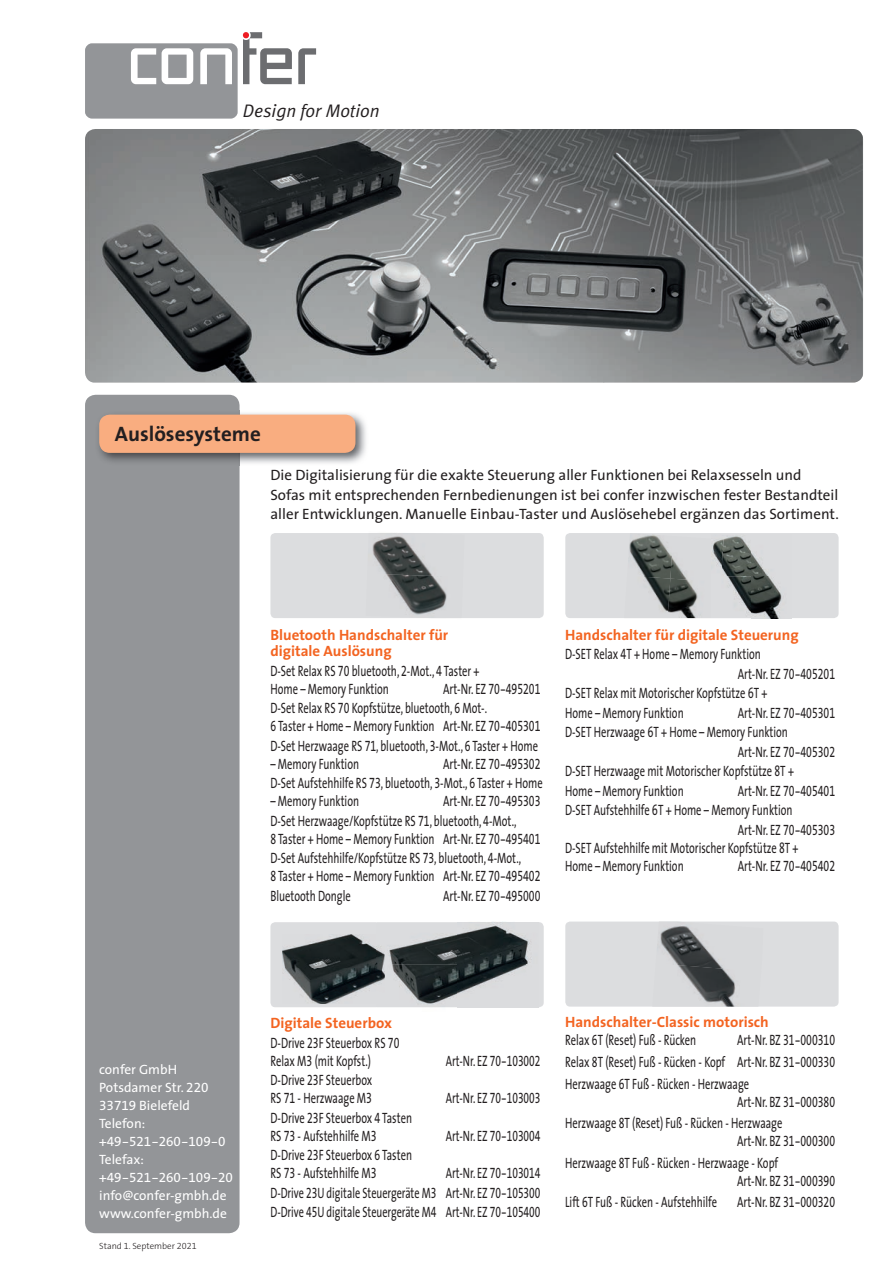
<style>
.page{position:relative;width:893px;height:1263px;background:#fff}
.page>*{position:absolute;margin:0;border:0;box-sizing:border-box;transform-origin:0 0}
.t1{font:700 21px "The Sans";color:#231f20}
.t2{font:italic 18.15px "Meta Normal LF";color:#231f20}
.t3{font:15px/19.5px "The Sans";color:#231f20;scale:.7 1}
.t4{font:15px/19.5px "The Sans";color:#231f20}
.t5{font:15px/19.5px "The Sans";color:#231f20;text-align:justify;scale:.68 1}
.t6{font:700 15px/16.5px "The Sans";color:#f36421}
.t7{font:13.5px/18px "The Sans";color:#fff}
.t8{font:13.5px "The Sans Expert";color:#fff}
.t9{font:300 9px "The Sans";color:#231f20}
.s1{font-family:"The Sans Expert"}
.s2{font-family:"The Sans"}
.s3{font-family:"The Sans Light Expert";font-weight:400}
.s4{font-weight:700;color:#f36421}
.s5{font-weight:400;color:#231f20}
.s6{font-family:"The Sans Expert";font-weight:400;color:#231f20}
</style>
<div class="page">
<svg style="left:85px;top:129px;width:778px;height:254px;background:#76787a"></svg>
<img style="left:85px;top:129px;width:11px;height:253px">
<img style="left:603px;top:129px;width:260px;height:253px">
<div style="left:85px;top:395px;width:155px;height:838px;background:#939598;border-radius:11px"></div>
<img style="left:99px;top:413px;width:267px;height:51px">
<div style="left:99px;top:415px;width:256px;height:38px;background:#f9ad80;border-radius:11px"></div>
<svg style="left:298px;top:48px;width:18px;height:36px"></svg>
<svg style="left:85px;top:32px;width:207px;height:87px"></svg>
<div style="left:270px;top:533px;width:274px;height:85px;background:#dcdddf;border-radius:5px"></div>
<div style="left:270px;top:922px;width:274px;height:85px;background:#dcdddf;border-radius:5px"></div>
<div style="left:565px;top:533px;width:274px;height:85px;background:#dcdddf;border-radius:5px"></div>
<img style="left:724px;top:536px;width:44px;height:40px">
<img style="left:727px;top:576px;width:55px;height:42px">
<img style="left:629px;top:534px;width:41px;height:41px">
<img style="left:670px;top:553px;width:17px;height:25px">
<img style="left:643px;top:575px;width:27px;height:37px">
<img style="left:667px;top:578px;width:34px;height:40px">
<img style="left:711px;top:539px;width:13px;height:32px">
<div style="left:565px;top:921px;width:274px;height:85px;background:#dcdddf;border-radius:5px"></div>
<img style="left:656px;top:921px;width:107px;height:42px">
<img style="left:676px;top:963px;width:60px;height:43px">
<img style="left:372px;top:536px;width:60px;height:38px">
<img style="left:384px;top:574px;width:63px;height:41px">
<img style="left:384px;top:921px;width:155px;height:87px">
<img style="left:283px;top:934px;width:101px;height:69px">
<p class="t2" style="left:243px;top:101px;width:138px">Design for Motion</p>
<h1 class="t1" style="left:115px;top:417px;width:147px">Auslösesysteme</h1>
<p class="t4" style="left:270px;top:465px;width:570px">Die Digitalisierung für die exakte Steuerung aller Funktionen bei Relaxsesseln und<br>Sofas mit entsprechenden Fernbedienungen ist bei confer inzwischen fester Bestandteil aller Entwicklungen. Manuelle Einbau-Taster und Auslösehebel ergänzen das Sortiment.</p>
<p class="t6" style="left:270px;top:626px;width:179px">Bluetooth Handschalter für digitale Auslösung</p>
<p class="t3" style="left:270px;top:661px;width:300px;line-height:18px">D-Set Relax RS <span class="s1">70</span> bluetooth, <span class="s1">2</span>-Mot., <span class="s1">4</span> Taster +<br>Home – Memory Funktion</p>
<p class="t3" style="left:270px;top:678px;width:387px;text-indent:173px">Art-Nr. EZ <span class="s1">70-495201<br></span>D-Set Relax RS <span class="s1">70</span> Kopfstütze, bluetooth, <span class="s1">6</span> Mot-.</p>
<p class="t3" style="left:270px;top:716px;width:387px"><span class="s1">6</span> Taster + Home – Memory Funktion Art-Nr. EZ <span class="s1">70-405301<br></span>D-Set Herzwaage RS <span class="s1">71</span>, bluetooth, <span class="s1">3</span>-Mot., <span class="s1">6</span> Taster + Home</p>
<p class="t3" style="left:270px;top:753px;width:128px">– Memory Funktion</p>
<p class="t3" style="left:270px;top:753px;width:390px;text-align:right">Art-Nr. EZ <span class="s1">70-495302<br></span>D-Set Aufstehhilfe RS <span class="s1">73</span>, bluetooth, <span class="s1">3</span>-Mot., <span class="s1">6</span> Taster + Home</p>
<p class="t3" style="left:270px;top:791px;width:128px">– Memory Funktion</p>
<p class="t3" style="left:270px;top:791px;width:387px;text-indent:173px">Art-Nr. EZ <span class="s1">70-495303<br></span>D-Set Herzwaage/Kopfstütze RS <span class="s1">71</span>, bluetooth, <span class="s1">4</span>-Mot.,</p>
<p class="t3" style="left:270px;top:828px;width:387px"><span class="s1">8</span> Taster + Home – Memory Funktion Art-Nr. EZ <span class="s1">70-495401<br></span>D-Set Aufstehhilfe/Kopfstütze RS <span class="s1">73</span>, bluetooth, <span class="s1">4</span>-Mot.,</p>
<p class="t3" style="left:270px;top:866px;width:387px"><span class="s1">8</span> Taster + Home – Memory Funktion Art-Nr. EZ <span class="s1">70-495402<br></span>Bluetooth Dongle</p>
<p class="t3" style="left:443px;top:885px;width:141px">Art-Nr. EZ <span class="s1">70-495000</span></p>
<p class="t6" style="left:565px;top:626px;width:235px">Handschalter für digitale Steuerung</p>
<p class="t3" style="left:565px;top:644px;width:281px">D-SET Relax <span class="s1">4</span>T + Home – Memory Funktion</p>
<p class="t3" style="left:738px;top:664px;width:141px">Art-Nr. EZ <span class="s1">70-405201</span></p>
<p class="t3" style="left:565px;top:683px;width:291px">D-SET Relax mit Motorischer Kopfstütze 6T +</p>
<p class="t3" style="left:565px;top:703px;width:171px">Home – Memory Funktion</p>
<p class="t3" style="left:738px;top:703px;width:141px">Art-Nr. EZ <span class="s1">70-405301</span></p>
<p class="t3" style="left:565px;top:722px;width:320px">D-SET Herzwaage 6T + Home – Memory Funktion</p>
<p class="t3" style="left:738px;top:742px;width:141px">Art-Nr. EZ <span class="s1">70-405302</span></p>
<p class="t3" style="left:565px;top:761px;width:328px">D-SET Herzwaage mit Motorischer Kopfstütze 8T +</p>
<p class="t3" style="left:565px;top:781px;width:171px">Home – Memory Funktion</p>
<p class="t3" style="left:738px;top:781px;width:141px">Art-Nr. EZ <span class="s1">70-405401</span></p>
<p class="t3" style="left:565px;top:800px;width:326px">D-SET Aufstehhilfe 6T + Home – Memory Funktion</p>
<p class="t3" style="left:738px;top:820px;width:141px">Art-Nr. EZ <span class="s1">70-405303</span></p>
<p class="t3" style="left:565px;top:838px;width:335px;line-height:18px">D-SET Aufstehhilfe mit Motorischer Kopfstütze 8T +<br>Home – Memory Funktion</p>
<p class="t3" style="left:738px;top:856px;width:141px">Art-Nr. EZ <span class="s1">70-405402</span></p>
<p class="t7" style="left:99px;top:1060px;width:111px">confer GmbH<br>Potsdamer Str. <span class="s1">220<br>33719</span> Bielefeld<br>Telefon:</p>
<p class="t8" style="left:99px;top:1130px;width:128px"><span class="s2">+</span>49-521-260-109-0</p>
<p class="t7" style="left:99px;top:1150px;width:46px">Telefax:</p>
<p class="t8" style="left:99px;top:1166px;width:135px"><span class="s2">+</span>49-521-260-109-20</p>
<p class="t7" style="left:99px;top:1186px;width:129px">info@confer-gmbh.de www.confer-gmbh.de</p>
<p class="t9" style="left:99px;top:1238px;width:99px">Stand <span class="s3">1</span>. September <span class="s3">2021</span></p>
<p class="t3" style="left:270px;top:1013px;width:186px"><span class="s4">Digitale Steuerbox<br></span>D-Drive <span class="s1">23</span>F Steuerbox RS <span class="s1">70</span></p>
<p class="t3" style="left:270px;top:1050px;width:145px">Relax M<span class="s1">3</span> (mit Kopfst.)</p>
<p class="t5" style="left:446px;top:1050px;width:141px">Art-Nr. EZ <span class="s1">70-103002</span></p>
<p class="t3" style="left:270px;top:1071px;width:147px;line-height:18px">D-Drive <span class="s1">23</span>F Steuerbox<br>RS <span class="s1">71</span> - Herzwaage M<span class="s1">3</span></p>
<p class="t5" style="left:446px;top:1088px;width:141px">Art-Nr. EZ <span class="s1">70-103003</span></p>
<p class="t3" style="left:270px;top:1108px;width:204px;line-height:18px">D-Drive <span class="s1">23</span>F Steuerbox <span class="s1">4</span> Tasten<br>RS <span class="s1">73</span> - Aufstehhilfe M<span class="s1">3</span></p>
<p class="t5" style="left:446px;top:1125px;width:141px">Art-Nr. EZ <span class="s1">70-103004</span></p>
<p class="t3" style="left:270px;top:1146px;width:204px;line-height:18px">D-Drive <span class="s1">23</span>F Steuerbox <span class="s1">6</span> Tasten<br>RS <span class="s1">73</span> - Aufstehhilfe M<span class="s1">3</span></p>
<p class="t5" style="left:270px;top:1163px;width:399px;text-indent:175px">Art-Nr. EZ <span class="s1">70-103014<br></span>D-Drive <span class="s1">23</span>U digitale Steuergeräte M<span class="s1">3</span> Art-Nr. EZ <span class="s1">70-105300<br></span>D-Drive <span class="s1">45</span>U digitale Steuergeräte M<span class="s1">4</span> Art-Nr. EZ <span class="s1">70-105400</span></p>
<p class="t6" style="left:565px;top:1013px;width:205px;line-height:18px">Handschalter-Classic motorisch<br><span class="s5">Relax</span> <span class="s6">6</span><span class="s5">T (Reset) Fuß - Rücken</span></p>
<p class="t3" style="left:565px;top:1029px;width:387px;line-height:21.6px;text-align:justify;text-indent:172px">Art-Nr. BZ <span class="s1">31-000310<br></span>Relax <span class="s1">8</span>T (Reset) Fuß - Rücken - Kopf Art-Nr. BZ <span class="s1">31-000330<br></span>Herzwaage <span class="s1">6</span>T Fuß - Rücken - Herzwaage</p>
<p class="t3" style="left:565px;top:1090px;width:387px;line-height:21.6px;text-indent:172px">Art-Nr. BZ <span class="s1">31-000380<br></span>Herzwaage <span class="s1">8</span>T (Reset) Fuß - Rücken - Herzwaage</p>
<p class="t3" style="left:565px;top:1130px;width:387px;line-height:21.6px;text-indent:172px">Art-Nr. BZ <span class="s1">31-000300<br></span>Herzwaage <span class="s1">8</span>T Fuß - Rücken - Herzwaage - Kopf</p>
<p class="t3" style="left:737px;top:1170px;width:142px">Art-Nr. BZ <span class="s1">31-000390</span></p>
<p class="t3" style="left:565px;top:1192px;width:218px">Lift <span class="s1">6</span>T Fuß - Rücken - Aufstehhilfe</p>
<p class="t3" style="left:737px;top:1192px;width:142px">Art-Nr. BZ <span class="s1">31-000320</span></p>
</div>
